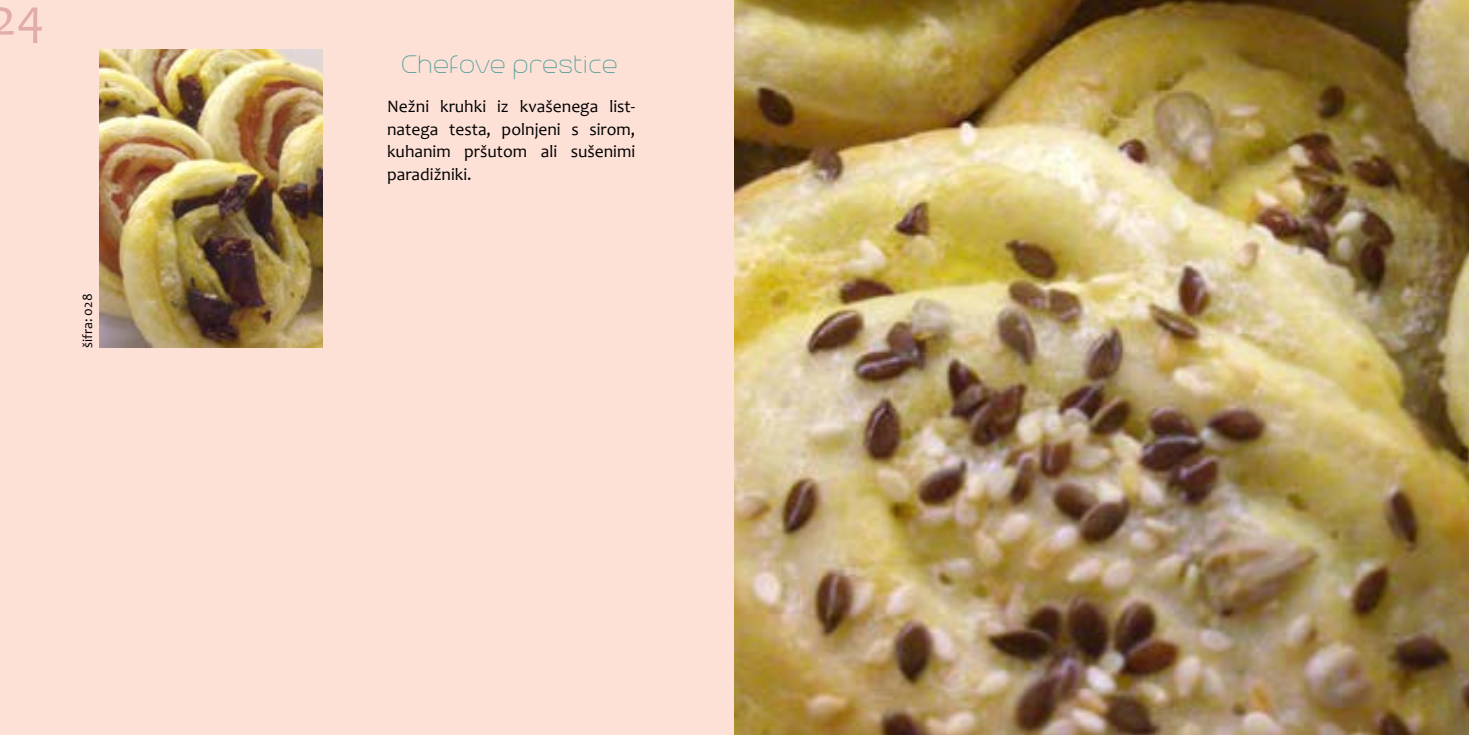
<style>
.page{position:relative;width:1469px;height:735px;background:#fff}
.page>*{position:absolute;margin:0;border:0;box-sizing:border-box;transform-origin:0 0}
.t1{font:52.5px "Candara";color:#e2aca9}
.t2{font:100 31.5px "Trench";letter-spacing:-.01em;color:#529e99}
.t3{font:17.5px/22.8px "Candara";color:#000;text-align:justify}
.t4{font:14px "Candara";color:#000}
</style>
<div class="page">
<div style="left:0;top:0;width:1468px;height:734px;background:#fde1d7"></div>
<img style="left:734px;top:0;width:734px;height:734px">
<img style="left:99px;top:50px;width:223px;height:297px">
<h1 class="t1" style="left:-8px;top:-15px;width:54px">24</h1>
<p class="t4" style="left:79px;top:347px;width:55px;rotate:-90deg">šifra: 028</p>
<h2 class="t2" style="left:402px;top:50px;width:219px">Chefove prestice</h2>
<p class="t3" style="left:387px;top:95px;width:250px">Nežni kruhki iz kvašenega list&shy;natega testa, polnjeni s sirom, kuhanim pršutom ali sušenimi paradižniki.</p>
</div>
